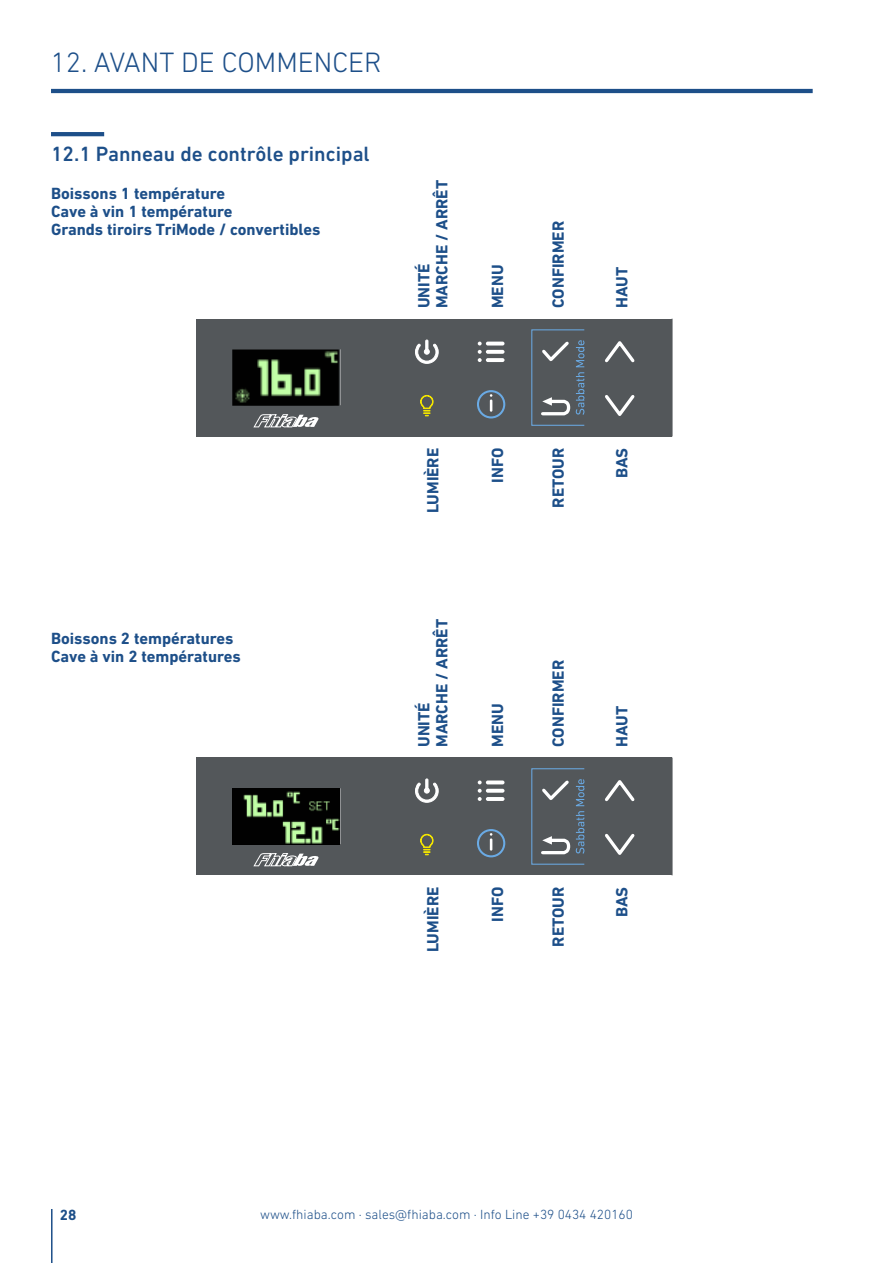
<style>
.page{position:relative;width:893px;height:1263px;background:#fff}
.page>*{position:absolute;margin:0;border:0;box-sizing:border-box;transform-origin:0 0}
.t1{font:300 28.5px "DIN Next LT Pro";color:#1d4f89}
.t2{font:500 21px "DIN Next LT Pro";color:#1d4f89}
.t3{font:700 16.5px/18px "DIN Next LT Pro";color:#1d4f89}
.t4{font:700 15px "DIN Next LT Pro";color:#1d4f89}
.t5{font:300 13.5px "DIN Next LT Pro";color:#1d4f89}
</style>
<div class="page">
<hr style="left:51px;top:89px;width:762px;height:4px;background:#1d4f89">
<hr style="left:51px;top:1209px;width:2px;height:54px;background:#1d4f89">
<div style="left:196px;top:319px;width:476px;height:117px;background:#53575a"></div>
<svg style="left:254px;top:414px;width:65px;height:14px"></svg>
<svg style="left:605px;top:341px;width:30px;height:75px"></svg>
<svg style="left:420px;top:395px;width:14px;height:22px"></svg>
<div style="left:477px;top:390px;width:28px;height:28px;border:2px solid #6aaae4;border-radius:50%"></div>
<hr style="left:486px;top:342px;width:18px;height:3px;background:#fff;border-radius:2px">
<svg style="left:486px;top:350px;width:18px;height:4px"></svg>
<svg style="left:478px;top:342px;width:4px;height:20px"></svg>
<svg style="left:486px;top:358px;width:18px;height:4px"></svg>
<svg style="left:490px;top:394px;width:2px;height:18px"></svg>
<svg style="left:415px;top:340px;width:24px;height:24px"></svg>
<div style="left:531px;top:329px;width:54px;height:97px;border:1px solid #6aaae4"></div>
<svg style="left:541px;top:339px;width:43px;height:78px"></svg>
<div style="left:196px;top:758px;width:476px;height:117px;background:#53575a"></div>
<svg style="left:254px;top:853px;width:65px;height:14px"></svg>
<svg style="left:605px;top:780px;width:30px;height:75px"></svg>
<svg style="left:420px;top:833px;width:14px;height:23px"></svg>
<div style="left:477px;top:829px;width:28px;height:28px;border:2px solid #6aaae4;border-radius:50%"></div>
<svg style="left:486px;top:780px;width:18px;height:4px"></svg>
<svg style="left:486px;top:789px;width:18px;height:4px"></svg>
<svg style="left:478px;top:780px;width:4px;height:21px"></svg>
<hr style="left:486px;top:797px;width:18px;height:4px;background:#fff;border-radius:2px">
<svg style="left:490px;top:833px;width:2px;height:18px"></svg>
<svg style="left:415px;top:779px;width:24px;height:24px"></svg>
<div style="left:531px;top:768px;width:54px;height:97px;border:1px solid #6aaae4"></div>
<svg style="left:541px;top:777px;width:43px;height:79px"></svg>
<img style="left:233px;top:349px;width:107px;height:57px">
<img style="left:233px;top:788px;width:107px;height:56px">
<hr style="left:51px;top:132px;width:53px;height:4px;background:#1d4f89">
<h1 class="t1" style="left:51px;top:46px;width:332px">12. AVANT DE COMMENCER</h1>
<p class="t2" style="left:51px;top:141px;width:320px">12.1 Panneau de contrôle principal</p>
<p class="t3" style="left:51px;top:184px;width:271px">Boissons 1 température<br>Cave à vin 1 température<br>Grands tiroirs TriMode / convertibles</p>
<p class="t3" style="left:415px;top:308px;width:129px;rotate:-90deg">UNITÉ<br>MARCHE / ARRÊT</p>
<p class="t3" style="left:488px;top:308px;width:45px;rotate:-90deg">MENU</p>
<p class="t3" style="left:549px;top:308px;width:88px;rotate:-90deg">CONFIRMER</p>
<p class="t3" style="left:613px;top:308px;width:42px;rotate:-90deg">HAUT</p>
<p class="t3" style="left:51px;top:629px;width:191px">Boissons 2 températures<br>Cave à vin 2 températures</p>
<p class="t3" style="left:424px;top:513px;width:67px;rotate:-90deg">LUMIÈRE</p>
<p class="t3" style="left:415px;top:747px;width:129px;rotate:-90deg">UNITÉ<br>MARCHE / ARRÊT</p>
<p class="t3" style="left:488px;top:483px;width:36px;rotate:-90deg">INFO</p>
<p class="t3" style="left:488px;top:747px;width:45px;rotate:-90deg">MENU</p>
<p class="t3" style="left:549px;top:508px;width:61px;rotate:-90deg">RETOUR</p>
<p class="t3" style="left:549px;top:747px;width:88px;rotate:-90deg">CONFIRMER</p>
<p class="t3" style="left:613px;top:478px;width:32px;rotate:-90deg">BAS</p>
<p class="t3" style="left:613px;top:747px;width:42px;rotate:-90deg">HAUT</p>
<p class="t3" style="left:424px;top:952px;width:67px;rotate:-90deg">LUMIÈRE</p>
<p class="t3" style="left:488px;top:922px;width:36px;rotate:-90deg">INFO</p>
<p class="t3" style="left:549px;top:947px;width:61px;rotate:-90deg">RETOUR</p>
<p class="t3" style="left:613px;top:917px;width:32px;rotate:-90deg">BAS</p>
<p class="t4" style="left:60px;top:1206px;width:18px">28</p>
<p class="t5" style="left:260px;top:1207px;width:374px">www.fhiaba.com · sales@fhiaba.com · Info Line +39 0434 420160</p>
</div>
